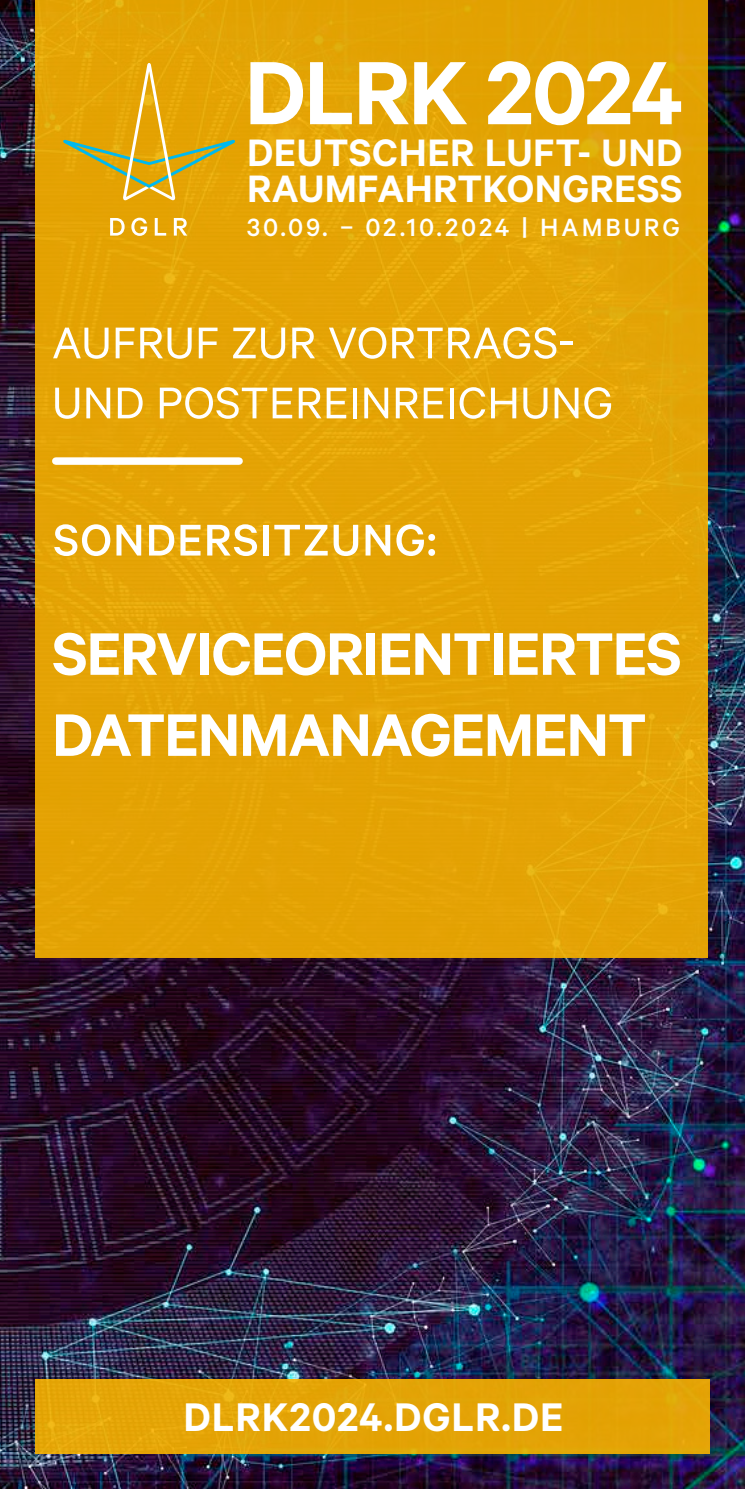
<style>
.page{position:relative;width:745px;height:1489px;background:#fff}
.page>*{position:absolute;margin:0;border:0;box-sizing:border-box;transform-origin:0 0}
.t1{font:600 101px "Calibre";letter-spacing:-.02em;color:#fff}
.t2{font:600 67.5px/81px "Calibre";letter-spacing:-.02em;color:#fff}
.t3{font:50px/60px "Calibre";letter-spacing:.005em;color:#fff}
.t4{font:500 50px "Calibre";letter-spacing:.02em;color:#fff}
.t5{font:600 45px "Calibre";letter-spacing:.02em;color:#fff}
.t6{font:600 43px/36.5px "Calibre";letter-spacing:.01em;color:#fff}
.t7{font:500 28px "Calibre";letter-spacing:.105em;color:#fff}
</style>
<div class="page">
<img style="left:0;top:0;width:744px;height:1488px">
<div style="left:35px;top:0;width:672px;height:957px;background:#e4a304"></div>
<div style="left:35px;top:1378px;width:674px;height:75px;background:#e3a407"></div>
<div style="left:56px;top:457px;width:183px;height:8px;background:#fff"></div>
<svg style="left:110px;top:218px;width:14px;height:17px"></svg>
<svg style="left:131px;top:218px;width:16px;height:18px"></svg>
<svg style="left:155px;top:218px;width:11px;height:17px"></svg>
<svg style="left:174px;top:218px;width:13px;height:17px"></svg>
<svg style="left:63px;top:63px;width:172px;height:137px"></svg>
<h1 class="t1" style="left:244px;top:33px;width:440px">DLRK 2024</h1>
<p class="t6" style="left:247px;top:133px;width:437px">DEUTSCHER LUFT- UND<br>RAUMFAHRTKONGRESS</p>
<p class="t7" style="left:247px;top:211px;width:434px">30.09. – 02.10.2024 | HAMBURG</p>
<p class="t3" style="left:52px;top:311px;width:562px">AUFRUF ZUR VORTRAGS-<br>UND POSTEREINREICHUNG</p>
<p class="t4" style="left:53px;top:511px;width:385px">SONDERSITZUNG:</p>
<h2 class="t2" style="left:52px;top:611px;width:631px">SERVICEORIENTIERTES<br>DATENMANAGEMENT</h2>
<p class="t5" style="left:183px;top:1389px;width:381px">DLRK2024.DGLR.DE</p>
</div>
